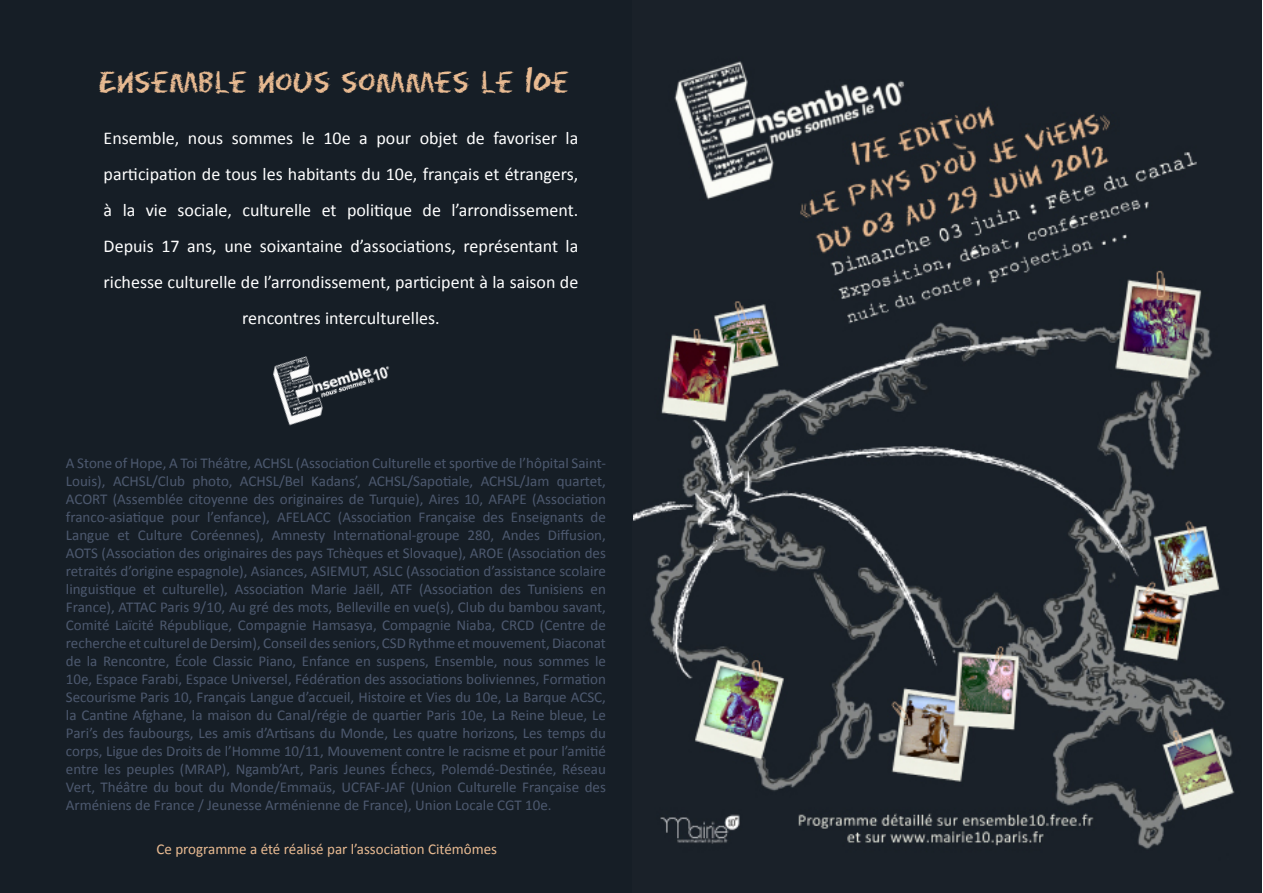
<style>
.page{position:relative;width:1263px;height:893px;background:#fff}
.page>*{position:absolute;margin:0;border:0;box-sizing:border-box;transform-origin:0 0}
.t1{font:27px "Eraser";color:#e9bb92}
.t2{font:18px/36px "Calibri";color:#fff;text-align:center}
.t3{font:15px/18px "Calibri";color:#4d596f;text-align:justify}
.t4{font:15px "Calibri";color:#e9bb92}
</style>
<div class="page">
<div style="left:630px;top:0;width:632px;height:893px;background:#1a2129"></div>
<div style="left:0;top:0;width:631px;height:893px;background:#161e26"></div>
<img style="left:634px;top:61px;width:601px;height:788px">
<img style="left:273px;top:356px;width:117px;height:70px">
<p class="t1" style="left:99px;top:67px;width:472px">ENSEMBLE NOUS SOMMES LE 10E</p>
<p class="t2" style="left:104px;top:120px;width:476px">Ensemble, nous sommes le 10e a pour objet de favoriser la participation de tous les habitants du 10e, français et étrangers, à la vie sociale, culturelle et politique de l’arrondissement.<br>Depuis 17 ans, une soixantaine d’associations, représentant la richesse culturelle de l’arrondissement, participent à la saison de rencontres interculturelles.</p>
<p class="t3" style="left:66px;top:454px;width:542px">A Stone of Hope, A Toi Théâtre, ACHSL (Association Culturelle et sportive de l’hôpital Saint-Louis), ACHSL/Club photo, ACHSL/Bel Kadans’, ACHSL/Sapotiale, ACHSL/Jam quartet, ACORT (Assemblée citoyenne des originaires de Turquie), Aires 10, AFAPE (Association franco-asiatique pour l’enfance), AFELACC (Association Française des Enseignants de Langue et Culture Coréennes), Amnesty International-groupe 280, Andes Diffusion, AOTS (Association des originaires des pays Tchèques et Slovaque), AROE (Association des retraités d’origine espagnole), Asiances, ASIEMUT, ASLC (Association d’assistance scolaire linguistique et culturelle), Association Marie Jaëll, ATF (Association des Tunisiens en France), ATTAC Paris 9/10, Au gré des mots, Belleville en vue(s), Club du bambou savant, Comité Laïcité République, Compagnie Hamsasya, Compagnie Niaba, CRCD (Centre de recherche et culturel de Dersim), Conseil des seniors, CSD Rythme et mouvement, Diaconat de la Rencontre, École Classic Piano, Enfance en suspens, Ensemble, nous sommes le 10e, Espace Farabi, Espace Universel, Fédération des associations boliviennes, Formation Secourisme Paris 10, Français Langue d’accueil, Histoire et Vies du 10e, La Barque ACSC, la Cantine Afghane, la maison du Canal/régie de quartier Paris 10e, La Reine bleue, Le Pari’s des faubourgs, Les amis d’Artisans du Monde, Les quatre horizons, Les temps du corps, Ligue des Droits de l’Homme 10/11, Mouvement contre le racisme et pour l’amitié entre les peuples (MRAP), Ngamb’Art, Paris Jeunes Échecs, Polemdé-Destinée, Réseau Vert, Théâtre du bout du Monde/Emmaüs, UCFAF-JAF (Union Culturelle Française des Arméniens de France / Jeunesse Arménienne de France), Union Locale CGT 10e.</p>
<p class="t4" style="left:157px;top:840px;width:342px">Ce programme a été réalisé par l’association Citémômes</p>
</div>
